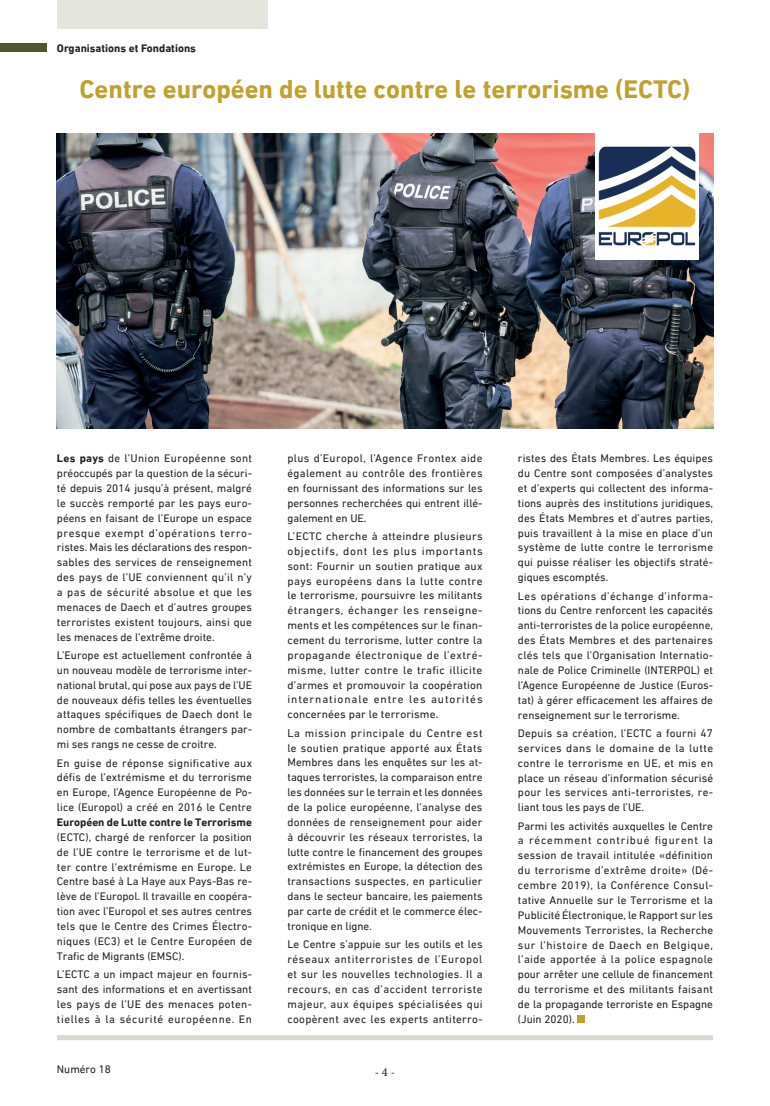
<style>
.page{position:relative;width:770px;height:1106px;background:#fff}
.page>*{position:absolute;margin:0;border:0;box-sizing:border-box;transform-origin:0 0}
.t1{font:700 26.25px "DIN Next LT Arabic";color:#c1a12d}
.t2{font:12.5px "Minion Pro";color:#231f20}
.t3{font:11.25px/14.9px "DIN Next LT Arabic";letter-spacing:.005em;color:#231f20;text-align:justify}
.t4{font:700 11.25px "DIN Next LT Arabic";color:#231f20}
.s1{font-weight:700}
</style>
<div class="page">
<div style="left:577px;top:1015px;width:7px;height:8px;background:#c1a12d"></div>
<img style="left:57px;top:134px;width:655px;height:295px">
<img style="left:595px;top:134px;width:103px;height:125px">
<div style="left:57px;top:0;width:210px;height:29px;background:#e4e6de"></div>
<div style="left:57px;top:1035px;width:655px;height:5px;background:#d9dacf"></div>
<div style="left:0;top:43px;width:47px;height:9px;background:#4d5a30"></div>
<p class="t4" style="left:57px;top:41px;width:140px">Organisations et Fondations</p>
<h1 class="t1" style="left:79px;top:74px;width:612px">Centre européen de lutte contre le terrorisme (ECTC)</h1>
<p class="t3" style="left:57px;top:451px;width:197px"><span class="s1">Les pays</span> de l’Union Européenne sont préoccupés par la question de la sécuri&shy;té depuis 2014 jusqu’à présent, malgré le succès remporté par les pays euro&shy;péens en faisant de l’Europe un espace presque exempt d’opérations terro&shy;ristes. Mais les déclarations des respon&shy;sables des services de renseignement des pays de l’UE conviennent qu’il n’y a pas de sécurité absolue et que les menaces de Daech et d’autres groupes terroristes existent toujours, ainsi que les menaces de l’extrême droite.</p>
<p class="t3" style="left:57px;top:648px;width:196px">L’Europe est actuellement confrontée à un nouveau modèle de terrorisme inter&shy;national brutal, qui pose aux pays de l’UE de nouveaux défis telles les éventuelles attaques spécifiques de Daech dont le nombre de combattants étrangers par&shy;mi ses rangs ne cesse de croitre.</p>
<p class="t3" style="left:57px;top:755px;width:196px">En guise de réponse significative aux défis de l’extrémisme et du terrorisme en Europe, l’Agence Européenne de Po&shy;lice (Europol) a créé en 2016 le Centre</p>
<p class="t4" style="left:57px;top:815px;width:196px">Européen de Lutte contre le Terrorisme</p>
<p class="t3" style="left:57px;top:829px;width:197px">(ECTC), chargé de renforcer la position de l’UE contre le terrorisme et de lut&shy;ter contre l’extrémisme en Europe. Le Centre basé à La Haye aux Pays-Bas re&shy;lève de l’Europol. Il travaille en coopéra&shy;tion avec l’Europol et ses autres centres tels que le Centre des Crimes Électro&shy;niques (EC3) et le Centre Européen de Trafic de Migrants (EMSC).</p>
<p class="t3" style="left:57px;top:967px;width:196px">L’ECTC a un impact majeur en fournis&shy;sant des informations et en avertissant les pays de l’UE des menaces poten&shy;tielles à la sécurité européenne. En</p>
<p class="t3" style="left:287px;top:451px;width:196px">plus d’Europol, l’Agence Frontex aide également au contrôle des frontières en fournissant des informations sur les personnes recherchées qui entrent illé&shy;galement en UE.</p>
<p class="t3" style="left:287px;top:529px;width:197px">L’ECTC cherche à atteindre plusieurs objectifs, dont les plus importants sont: Fournir un soutien pratique aux pays européens dans la lutte contre le terrorisme, poursuivre les militants étrangers, échanger les renseigne&shy;ments et les compétences sur le finan&shy;cement du terrorisme, lutter contre la propagande électronique de l’extré&shy;misme, lutter contre le trafic illicite d’armes et promouvoir la coopération internationale entre les autorités concernées par le terrorisme.</p>
<p class="t3" style="left:287px;top:725px;width:196px">La mission principale du Centre est le soutien pratique apporté aux États Membres dans les enquêtes sur les at&shy;taques terroristes, la comparaison entre les données sur le terrain et les données de la police européenne, l’analyse des données de renseignement pour aider à découvrir les réseaux terroristes, la lutte contre le financement des groupes extrémistes en Europe, la détection des transactions suspectes, en particulier dans le secteur bancaire, les paiements par carte de crédit et le commerce élec&shy;tronique en ligne.</p>
<p class="t3" style="left:287px;top:937px;width:196px">Le Centre s’appuie sur les outils et les réseaux antiterroristes de l’Europol et sur les nouvelles technologies. Il a recours, en cas d’accident terroriste majeur, aux équipes spécialisées qui coopèrent avec les experts antiterro-</p>
<p class="t3" style="left:57px;top:1062px;width:56px">Numéro 18</p>
<p class="t2" style="left:374px;top:1063px;width:22px">-4 -</p>
<p class="t3" style="left:518px;top:451px;width:196px">ristes des États Membres. Les équipes du Centre sont composées d’analystes et d’experts qui collectent des informa&shy;tions auprès des institutions juridiques, des États Membres et d’autres parties, puis travaillent à la mise en place d’un système de lutte contre le terrorisme qui puisse réaliser les objectifs straté&shy;giques escomptés.</p>
<p class="t3" style="left:518px;top:588px;width:196px">Les opérations d’échange d’informa&shy;tions du Centre renforcent les capacités anti-terroristes de la police européenne, des États Membres et des partenaires clés tels que l’Organisation Internatio&shy;nale de Police Criminelle (INTERPOL) et l’Agence Européenne de Justice (Euros&shy;tat) à gérer efficacement les affaires de renseignement sur le terrorisme.</p>
<p class="t3" style="left:518px;top:726px;width:196px">Depuis sa création, l’ECTC a fourni 47 services dans le domaine de la lutte contre le terrorisme en UE, et mis en place un réseau d’information sécurisé pour les services anti-terroristes, re&shy;liant tous les pays de l’UE.</p>
<p class="t3" style="left:518px;top:818px;width:197px">Parmi les activités auxquelles le Centre a récemment contribué figurent la session de travail intitulée «définition du terrorisme d’extrême droite» (Dé&shy;cembre 2019), la Conférence Consul&shy;tative Annuelle sur le Terrorisme et la Publicité Électronique, le Rapport sur les Mouvements Terroristes, la Recherche sur l’histoire de Daech en Belgique, l’aide apportée à la police espagnole pour arrêter une cellule de financement du terrorisme et des militants faisant de la propagande terroriste en Espagne (Juin 2020).</p>
</div>
